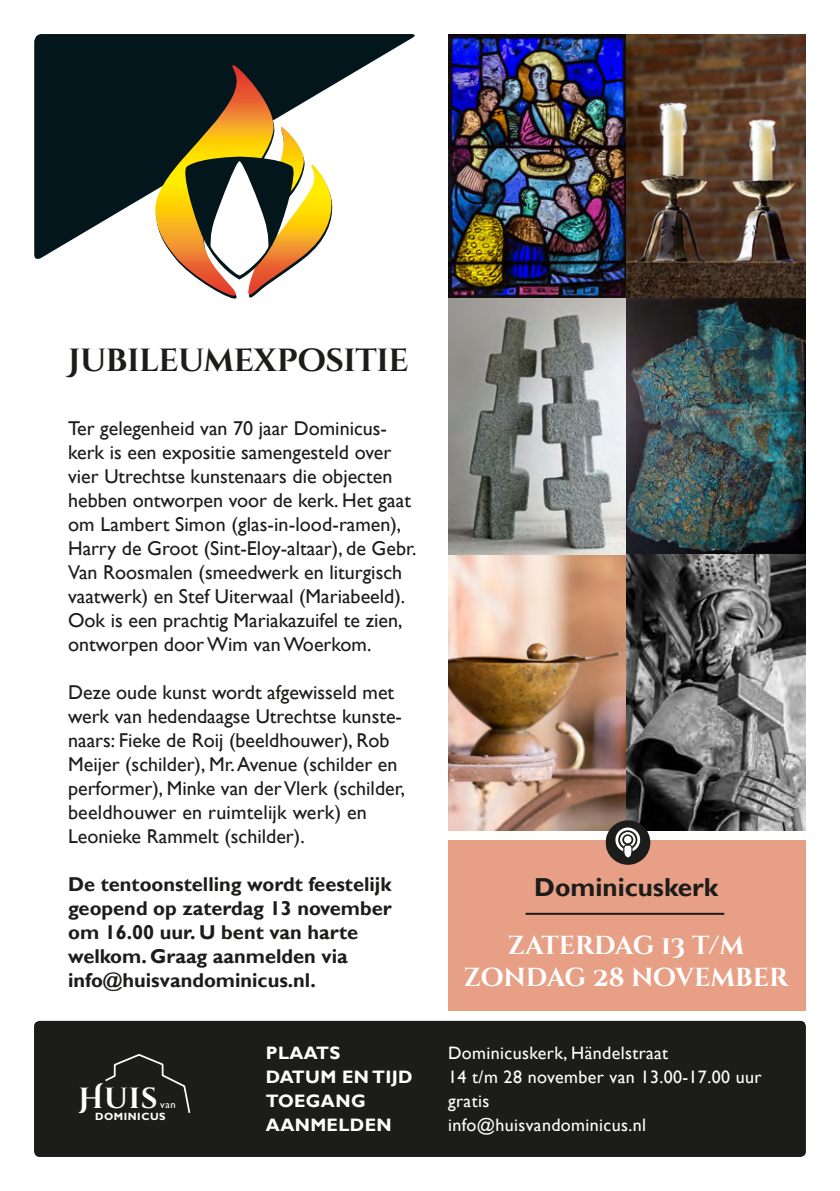
<style>
.page{position:relative;width:840px;height:1191px;background:#fff}
.page>*{position:absolute;margin:0;border:0;box-sizing:border-box;transform-origin:0 0}
.Ondertitel{font:700 32px "Cinzel Decorative";letter-spacing:-.01em;color:#1c1c1b}
.t1{font:700 29px "Cinzel Decorative";color:#fff}
.Ondertitel-2{font:700 26px "Cinzel Decorative";letter-spacing:-.005em;color:#fff}
.t2{font:700 26px "Gill Sans";color:#1c1c1b}
.BODY_tekst{font:20px/24px "Gill Sans";color:#1c1c1b}
.BODY_tekst-2{font:700 20px/24px "Gill Sans";color:#1c1c1b}
.t3{font:18px "Gill Sans";letter-spacing:.02em;color:#fff}
.t4{font:700 18px "Gill Sans";letter-spacing:.02em;color:#fff}
.t5{font:700 10.6px "Gill Sans";letter-spacing:.05em;color:#fff}
.t6{font:10.6px "Gill Sans";color:#fff}
</style>
<div class="page">
<div style="left:448px;top:840px;width:357px;height:171px;background:#e79f85"></div>
<div style="left:34px;top:1020px;width:771px;height:137px;background:#1c1c1b;border-radius:6px"></div>
<svg style="left:34px;top:34px;width:381px;height:225px;fill:#03161c"></svg>
<svg style="left:105px;top:1054px;width:86px;height:59px"></svg>
<img style="left:448px;top:34px;width:357px;height:796px">
<svg style="left:155px;top:65px;width:178px;height:234px"></svg>
<hr style="left:525px;top:912px;width:198px;height:2px;background:#1c1c1b">
<svg style="left:605px;top:820px;width:45px;height:44px"></svg>
<p class="Ondertitel" style="left:68px;top:340px;width:342px">Jubileumexpositie</p>
<p class="BODY_tekst" style="left:68px;top:416px;width:349px">Ter gelegenheid van 70 jaar Dominicus&shy;kerk is een expositie samengesteld over vier Utrechtse kunstenaars die objecten hebben ontworpen voor de kerk. Het gaat om Lambert Simon (glas-in-lood-ramen), Harry de Groot (Sint-Eloy-altaar), de Gebr.<br>Van Roosmalen (smeedwerk en liturgisch vaatwerk) en Stef Uiterwaal (Mariabeeld).<br>Ook is een prachtig Mariakazuifel te zien, ontworpen door Wim van Woerkom.</p>
<p class="BODY_tekst" style="left:68px;top:680px;width:338px">Deze oude kunst wordt afgewisseld met werk van hedendaagse Utrechtse kunste&shy;naars: Fieke de Roij (beeldhouwer), Rob Meijer (schilder), Mr. Avenue (schilder en performer), Minke van der Vlerk (schilder, beeldhouwer en ruimtelijk werk) en Leonieke Rammelt (schilder).</p>
<p class="BODY_tekst-2" style="left:68px;top:872px;width:325px">De tentoonstelling wordt feestelijk geopend op zaterdag 13 november om 16.00 uur. U bent van harte welkom. Graag aanmelden via info@huisvandominicus.nl.</p>
<p class="t2" style="left:534px;top:871px;width:185px">Dominicuskerk</p>
<p class="Ondertitel-2" style="left:507px;top:929px;width:238px">zaterdag 13 t/m</p>
<p class="Ondertitel-2" style="left:463px;top:961px;width:326px">zondag 28 november</p>
<p class="t1" style="left:78px;top:1080px;width:81px">Huis</p>
<p class="t5" style="left:95px;top:1110px;width:72px">DOMINICUS</p>
<p class="t6" style="left:160px;top:1098px;width:17px">van</p>
<p class="t4" style="left:266px;top:1042px;width:76px">PLAATS</p>
<p class="t3" style="left:448px;top:1042px;width:221px">Dominicuskerk, Händelstraat</p>
<p class="t4" style="left:266px;top:1066px;width:148px">DATUM EN TIJD</p>
<p class="t3" style="left:448px;top:1066px;width:315px">14 t/m 28 november van 13.00-17.00 uur</p>
<p class="t4" style="left:266px;top:1090px;width:101px">TOEGANG</p>
<p class="t3" style="left:448px;top:1090px;width:43px">gratis</p>
<p class="t4" style="left:266px;top:1114px;width:127px">AANMELDEN</p>
<p class="t3" style="left:448px;top:1114px;width:199px">info@huisvandominicus.nl</p>
</div>
